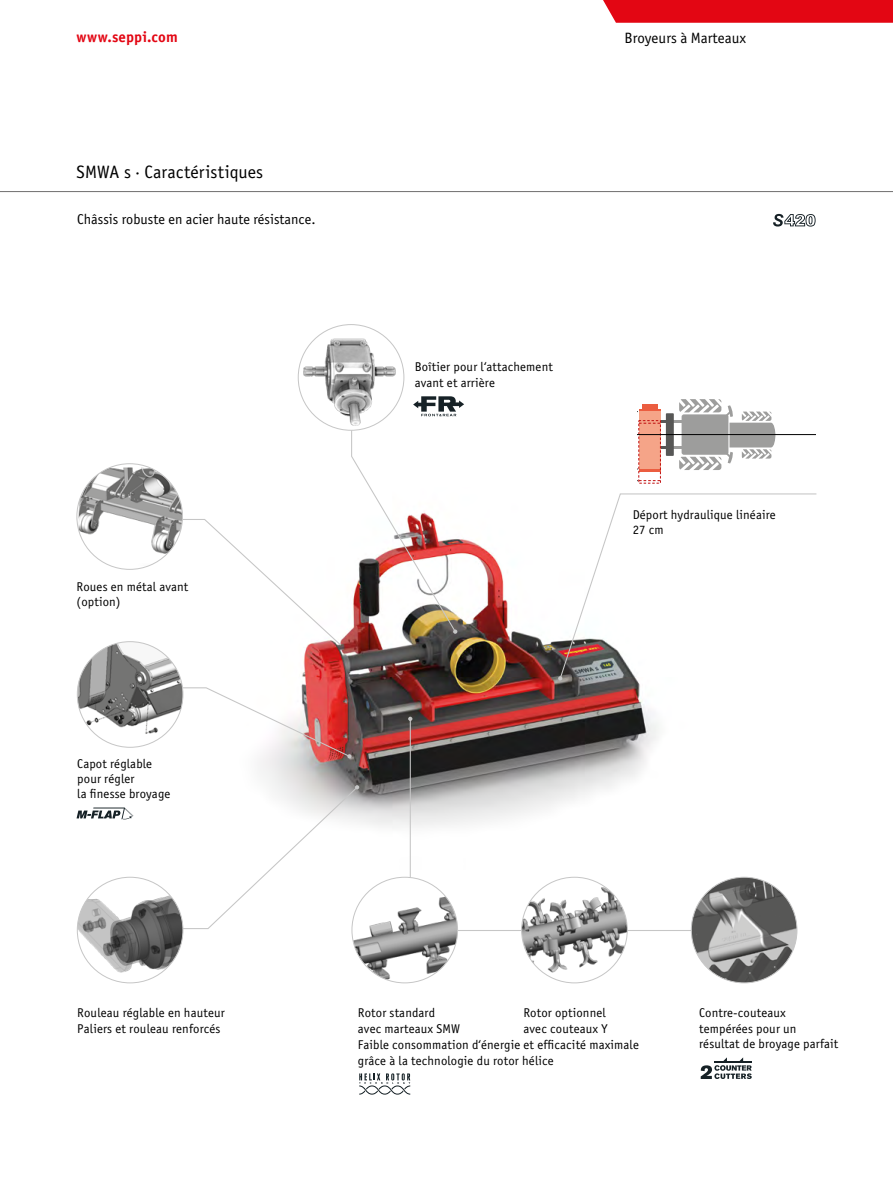
<style>
.page{position:relative;width:893px;height:1191px;background:#fff}
.page>*{position:absolute;margin:0;border:0;box-sizing:border-box;transform-origin:0 0}
.t1{font:18px "Officina Sans Book ITC";letter-spacing:.005em;color:#000}
.t2{font:15px "Officina Sans Book ITC";color:#000}
.t3{font:15px "Officina Sans Bold ITC";letter-spacing:.005em;color:#e30613}
.t4{font:14.25px "Officina Sans Book ITC";color:#000}
.t5{font:12.75px/15.3px "Officina Sans Book ITC";letter-spacing:.01em;color:#000}
</style>
<div class="page">
<div style="left:603px;top:0;width:290px;height:23px;background:#e30613"></div>
<hr style="left:0;top:191px;width:893px;height:1px;background:#706f6f">
<img style="left:259px;top:539px;width:400px;height:338px">
<hr style="left:402px;top:930px;width:339px;height:1px;background:#c6c6c6">
<hr style="left:410px;top:719px;width:1px;height:191px;background:#c6c6c6">
<svg style="left:408px;top:716px;width:4px;height:5px"></svg>
<svg style="left:559px;top:493px;width:258px;height:187px"></svg>
<svg style="left:558px;top:676px;width:4px;height:4px"></svg>
<svg style="left:154px;top:785px;width:205px;height:144px"></svg>
<img style="left:77px;top:877px;width:106px;height:106px;border-radius:53px">
<img style="left:691px;top:877px;width:106px;height:106px;border-radius:53px">
<img style="left:522px;top:877px;width:105px;height:106px;border-radius:53px">
<img style="left:352px;top:877px;width:106px;height:106px;border-radius:53px">
<div style="left:639px;top:409px;width:21px;height:63px;background:#eb5d40"></div>
<svg style="left:638px;top:480px;width:22px;height:1px"></svg>
<svg style="left:638px;top:399px;width:137px;height:71px"></svg>
<hr style="left:638px;top:434px;width:178px;height:1px;background:#000">
<hr style="left:642px;top:405px;width:15px;height:4px;background:#eb5d40">
<svg style="left:154px;top:687px;width:198px;height:71px"></svg>
<img style="left:77px;top:641px;width:106px;height:106px;border-radius:53px">
<svg style="left:773px;top:214px;width:43px;height:12px"></svg>
<svg style="left:359px;top:1073px;width:51px;height:21px"></svg>
<svg style="left:701px;top:1057px;width:51px;height:22px"></svg>
<svg style="left:77px;top:807px;width:56px;height:12px"></svg>
<svg style="left:132px;top:519px;width:210px;height:127px"></svg>
<img style="left:79px;top:467px;width:103px;height:99px">
<svg style="left:351px;top:352px;width:113px;height:282px"></svg>
<img style="left:298px;top:324px;width:106px;height:106px;border-radius:53px">
<p class="t3" style="left:77px;top:26px;width:103px">www.seppi.com</p>
<p class="t2" style="left:624px;top:28px;width:123px">Broyeurs à Marteaux</p>
<h1 class="t1" style="left:77px;top:160px;width:188px">SMWA s · Caractéristiques</h1>
<p class="t4" style="left:77px;top:210px;width:240px">Châssis robuste en acier haute résistance.</p>
<p class="t5" style="left:77px;top:578px;width:113px">Roues en métal avant (option)</p>
<p class="t5" style="left:77px;top:755px;width:95px">Capot réglable pour régler<br>la finesse broyage</p>
<p class="t5" style="left:415px;top:359px;width:140px">Boîtier pour l‘attachement avant et arrière</p>
<p class="t5" style="left:633px;top:506px;width:145px">Déport hydraulique linéaire<br>27 cm</p>
<p class="t5" style="left:77px;top:1005px;width:149px">Rouleau réglable en hauteur<br>Paliers et rouleau renforcés</p>
<p class="t5" style="left:358px;top:1005px;width:104px">Rotor standard avec marteaux SMW</p>
<p class="t5" style="left:523px;top:1005px;width:86px">Rotor optionnel avec couteaux Y</p>
<p class="t5" style="left:358px;top:1036px;width:283px">Faible consommation d‘énergie et efficacité maximale grâce à la technologie du rotor hélice</p>
<p class="t5" style="left:699px;top:1005px;width:141px">Contre-couteaux tempérées pour un résultat de broyage parfait</p>
</div>
